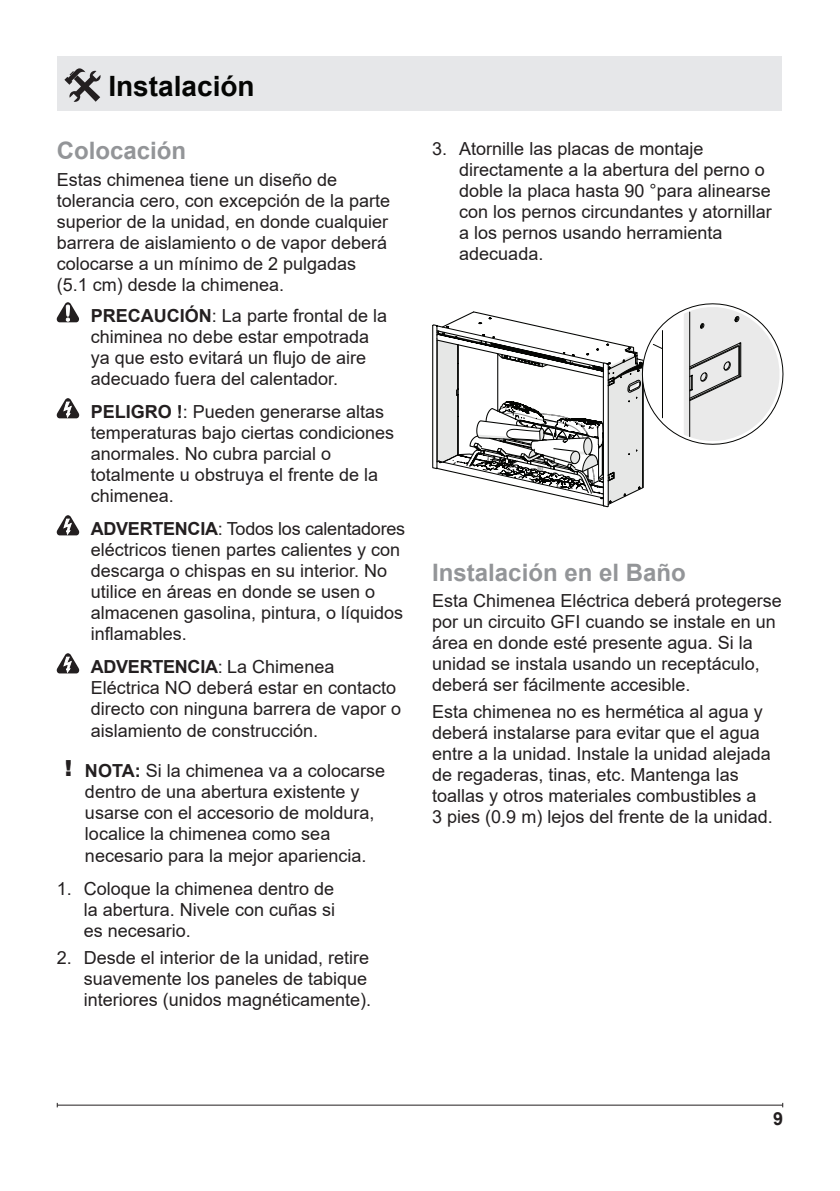
<style>
.page{position:relative;width:840px;height:1191px;background:#fff}
.page>*{position:absolute;margin:0;border:0;box-sizing:border-box;transform-origin:0 0}
.t1{font:700 28px "Arial";color:#040503}
.t2{font:700 24px "Arial";color:#939598}
.t3{font:18px/21px "Arial";color:#231f20}
.t4{font:700 18px "Arial";color:#231f20}
.s1{font-weight:700}
.s2{font-weight:900;font-size:22.2px}
</style>
<div class="page">
<hr style="left:57px;top:1104px;width:725px;height:1px;background:#231f20">
<div style="left:57px;top:57px;width:724px;height:54px;background:#e6e7e9"></div>
<svg style="left:57px;top:302px;width:22px;height:20px"></svg>
<svg style="left:57px;top:398px;width:22px;height:20px"></svg>
<svg style="left:57px;top:515px;width:22px;height:20px"></svg>
<svg style="left:57px;top:653px;width:22px;height:20px"></svg>
<svg style="left:432px;top:303px;width:351px;height:204px"></svg>
<svg style="left:64px;top:68px;width:36px;height:34px"></svg>
<h1 class="t1" style="left:108px;top:66px;width:148px">Instalación</h1>
<h2 class="t2" style="left:57px;top:134px;width:131px">Colocación</h2>
<p class="t3" style="left:57px;top:169px;width:335px">Estas chimenea tiene un diseño de tolerancia cero, con excepción de la parte superior de la unidad, en donde cualquier barrera de aislamiento o de vapor deberá colocarse a un mínimo de 2 pulgadas (5.1 cm) desde la chimenea.</p>
<p class="t3" style="left:91px;top:305px;width:298px"><span class="s1">PRECAUCIÓN</span>: La parte frontal de la chiminea no debe estar empotrada ya que esto evitará un flujo de aire adecuado fuera del calentador.</p>
<p class="t3" style="left:91px;top:401px;width:305px"><span class="s1">PELIGRO !</span>: Pueden generarse altas temperaturas bajo ciertas condiciones anormales. No cubra parcial o totalmente u obstruya el frente de la chimenea.</p>
<p class="t3" style="left:91px;top:518px;width:315px"><span class="s1">ADVERTENCIA</span>: Todos los calentadores eléctricos tienen partes calientes y con descarga o chispas en su interior. No utilice en áreas en donde se usen o almacenen gasolina, pintura, o líquidos inflamables.</p>
<p class="t3" style="left:91px;top:656px;width:312px"><span class="s1">ADVERTENCIA</span>: La Chimenea Eléctrica NO deberá estar en contacto directo con ninguna barrera de vapor o aislamiento de construcción.</p>
<p class="t3" style="left:85px;top:759px;width:301px;text-indent:-20px"><span class="s2">!</span> <span class="s1">NOTA:</span> Si la chimenea va a colocarse dentro de una abertura existente y usarse con el accesorio de moldura, localice la chimenea como sea necesario para la mejor apariencia.</p>
<p class="t3" style="left:84px;top:877px;width:253px;text-align:justify;text-indent:-27px">1. Coloque la chimenea dentro de la abertura. Nivele con cuñas si es necesario.</p>
<p class="t3" style="left:84px;top:946px;width:289px;text-indent:-27px">2. Desde el interior de la unidad, retire suavemente los paneles de tabique interiores (unidos magnéticamente).</p>
<p class="t3" style="left:459px;top:138px;width:314px;text-indent:-27px">3. Atornille las placas de montaje directamente a la abertura del perno o doble la placa hasta 90 °para alinearse con los pernos circundantes y atornillar a los pernos usando herramienta adecuada.</p>
<h2 class="t2" style="left:432px;top:555px;width:255px">Instalación en el Baño</h2>
<p class="t3" style="left:432px;top:590px;width:351px">Esta Chimenea Eléctrica deberá protegerse por un circuito GFI cuando se instale en un área en donde esté presente agua. Si la unidad se instala usando un receptáculo, deberá ser fácilmente accesible.</p>
<p class="t3" style="left:432px;top:701px;width:342px">Esta chimenea no es hermética al agua y deberá instalarse para evitar que el agua entre a la unidad. Instale la unidad alejada de regaderas, tinas, etc. Mantenga las toallas y otros materiales combustibles a<br>3 pies (0.9 m) lejos del frente de la unidad.</p>
<p class="t4" style="left:772px;top:1106px;width:12px">9</p>
</div>
